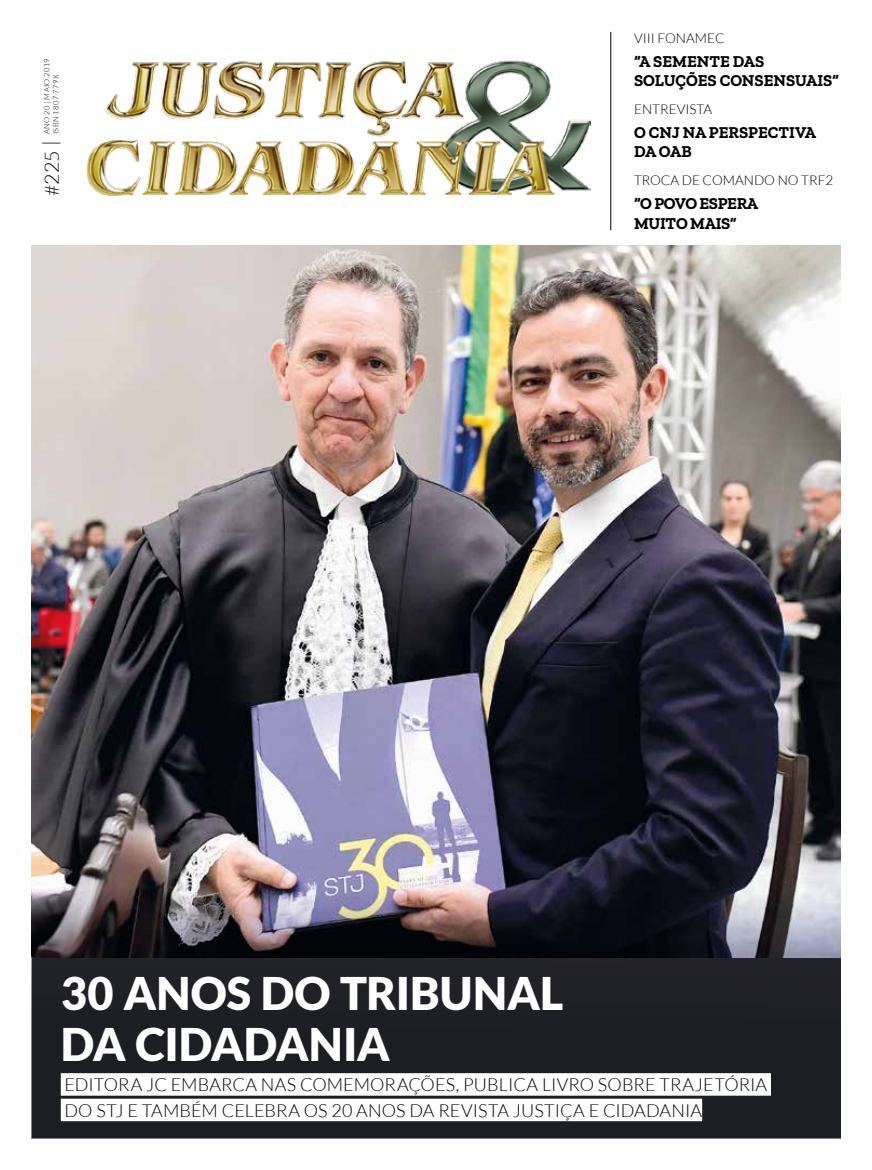
<style>
.page{position:relative;width:872px;height:1170px;background:#fff}
.page>*{position:absolute;margin:0;border:0;box-sizing:border-box;transform-origin:0 0}
.t1{font:900 45px/51px "Lato";letter-spacing:-.005em;color:#fff}
.t2{font:300 19.5px "Lato";color:#000}
.t3{font:300 18px/25.5px "Lato";letter-spacing:.005em;color:#000}
.t4{font:700 16.5px/19.5px "Zilla Slab";color:#000}
.t5{font:700 16.5px/19.5px "Zilla Slab";letter-spacing:-.02em;color:#000}
.t6{font:300 13.5px "Lato";color:#000}
.t7{font:300 7.5px/9px "Lato";letter-spacing:.055em;color:#000}
</style>
<div class="page">
<img style="left:32px;top:245px;width:808px;height:546px">
<img style="left:32px;top:791px;width:808px;height:346px">
<img style="left:86px;top:60px;width:504px;height:136px">
<hr style="left:610px;top:32px;width:1px;height:198px;background:#000">
<div style="left:61px;top:1073px;width:710px;height:22px;background:#fff"></div>
<div style="left:61px;top:1098px;width:641px;height:23px;background:#fff"></div>
<p class="t7" style="left:42px;top:134px;width:77px;rotate:-90deg">ANO 20 | MAIO 2019<br>I SBN 1807-779X</p>
<p class="t2" style="left:41px;top:196px;width:57px;rotate:-90deg">#225 |</p>
<p class="t6" style="left:634px;top:31px;width:92px">VIII FONAMEC</p>
<p class="t4" style="left:634px;top:51px;width:206px">“A SEMENTE DAS<br>SOLUÇÕES CONSENSUAIS”</p>
<p class="t6" style="left:634px;top:102px;width:80px">ENTREVISTA</p>
<p class="t4" style="left:634px;top:123px;width:181px">O CNJ NA PERSPECTIVA<br>DA OAB</p>
<p class="t6" style="left:634px;top:173px;width:10px">TRO</p>
<p class="t6" style="left:661px;top:173px;width:63px">CA DE COMAN</p>
<p class="t6" style="left:754px;top:173px;width:81px">DONO TRF2</p>
<p class="t5" style="left:634px;top:194px;width:123px">“O POVO ESPERA<br>MUITO MAIS”</p>
<h1 class="t1" style="left:61px;top:967px;width:504px">30 ANOS DO TRIBUNAL<br>DA CIDADANIA</h1>
<p class="t3" style="left:64px;top:1071px;width:704px">ED ITORA JC EMBARCA NAS COMEMORAÇÕES, PUB LICA LIVRO SOB RE TRAJ ETÓRIA<br>DO STJ E TAMB ÉM CELEB RA OS 20 ANOS DA REVISTA JUSTIÇA E CIDADANIA</p>
</div>
